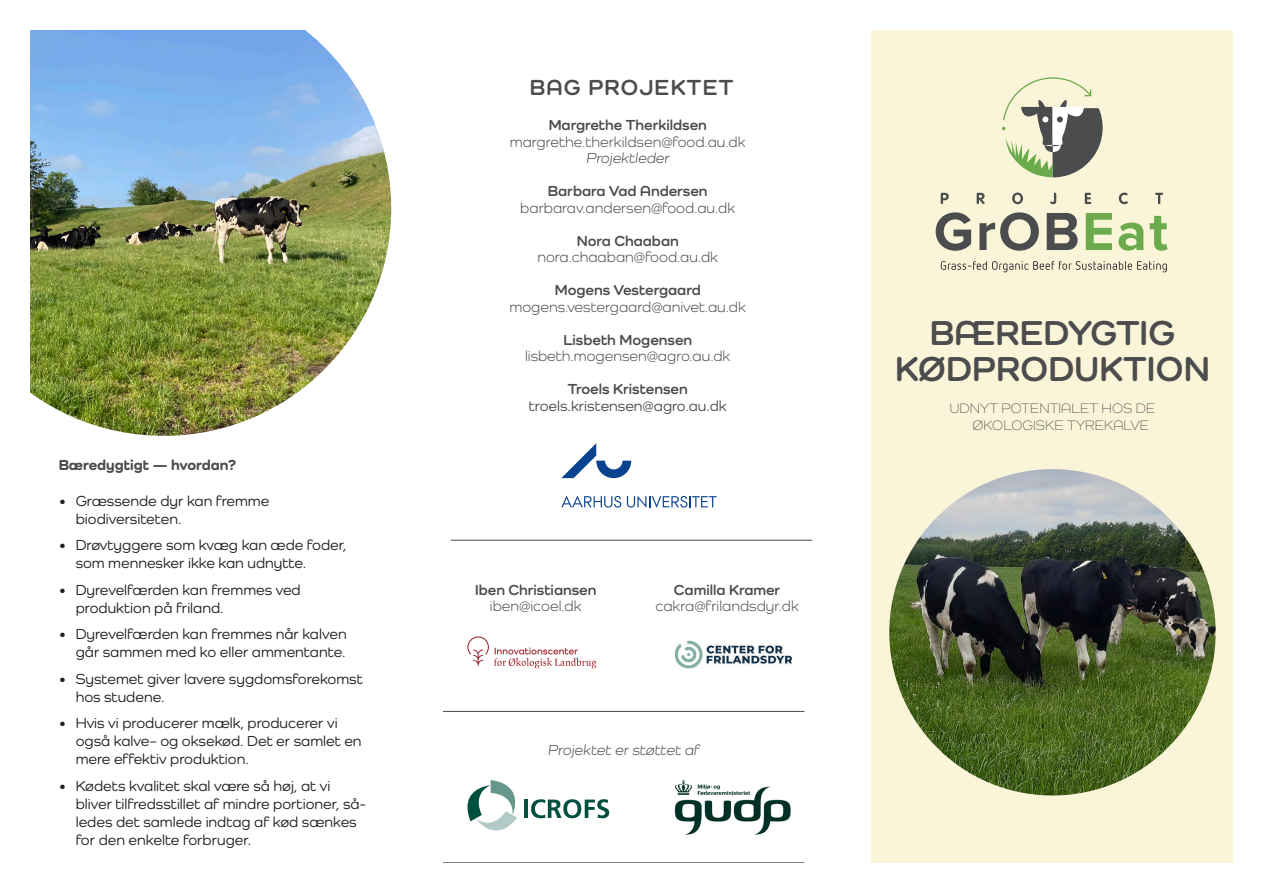
<style>
.page{position:relative;width:1263px;height:893px;background:#fff}
.page>*{position:absolute;margin:0;border:0;box-sizing:border-box;transform-origin:0 0}
.t1{font:700 35.7px "Como";letter-spacing:.01em;color:#4b4c4d}
.t2{font:700 22.5px "Como";letter-spacing:.06em;color:#4b4c4d}
.t3{font:500 15px/18px "Como";color:#231f20}
.t4{font:15px "Como";color:#4b4c4d}
.t5{font:700 15px "Como";color:#4b4c4d}
.t6{font:500 15px "Como";color:#4b4c4d}
.t7{font:800 15px "Como";color:#4b4c4d}
.t8{font:300 14.1px/17px "Como";letter-spacing:.01em;color:#4b4c4d}
</style>
<div class="page">
<div style="left:872px;top:30px;width:361px;height:833px;background:#faf5d9"></div>
<svg style="left:941px;top:193px;width:8px;height:11px"></svg>
<svg style="left:977px;top:193px;width:8px;height:11px"></svg>
<svg style="left:1012px;top:193px;width:11px;height:11px"></svg>
<svg style="left:1050px;top:193px;width:6px;height:11px"></svg>
<svg style="left:1085px;top:193px;width:6px;height:11px"></svg>
<svg style="left:1119px;top:193px;width:9px;height:11px"></svg>
<svg style="left:1155px;top:193px;width:8px;height:11px"></svg>
<svg style="left:941px;top:261px;width:226px;height:11px"></svg>
<svg style="left:936px;top:212px;width:35px;height:39px"></svg>
<svg style="left:979px;top:212px;width:60px;height:39px"></svg>
<svg style="left:1047px;top:213px;width:30px;height:37px"></svg>
<svg style="left:1086px;top:213px;width:26px;height:37px"></svg>
<svg style="left:1118px;top:223px;width:25px;height:28px"></svg>
<svg style="left:1150px;top:216px;width:17px;height:35px"></svg>
<svg style="left:1002px;top:77px;width:101px;height:100px"></svg>
<img style="left:889px;top:469px;width:327px;height:326px;border-radius:163px">
<svg style="left:561px;top:443px;width:70px;height:35px"></svg>
<svg style="left:561px;top:496px;width:60px;height:12px"></svg>
<svg style="left:627px;top:496px;width:89px;height:12px"></svg>
<img style="left:675px;top:641px;width:116px;height:27px">
<svg style="left:467px;top:636px;width:129px;height:32px"></svg>
<hr style="left:451px;top:540px;width:361px;height:1px;background:#4b4c4d">
<hr style="left:443px;top:711px;width:361px;height:1px;background:#4b4c4d">
<hr style="left:443px;top:862px;width:361px;height:1px;background:#4b4c4d">
<img style="left:674px;top:779px;width:117px;height:56px">
<svg style="left:467px;top:780px;width:50px;height:50px"></svg>
<hr style="left:524px;top:800px;width:4px;height:18px;background:#00503f">
<svg style="left:531px;top:799px;width:78px;height:19px"></svg>
<img style="left:30px;top:30px;width:361px;height:406px">
<p class="t7" style="left:59px;top:456px;width:179px">Bæredygtigt — hvordan?</p>
<p class="t3" style="left:76px;top:492px;width:195px;text-indent:-17px">• Græssende dyr kan fremme biodiversiteten.</p>
<p class="t3" style="left:76px;top:536px;width:273px;text-indent:-17px">• Drøvtyggere som kvæg kan æde foder, som mennesker ikke kan udnytte.</p>
<p class="t3" style="left:76px;top:581px;width:227px;text-indent:-17px">• Dyrevelfærden kan fremmes ved produktion på friland.</p>
<p class="t3" style="left:59px;top:625px;width:289px;text-align:right">• Dyrevelfærden kan fremmes når kalven går sammen med ko eller ammentante.</p>
<p class="t3" style="left:76px;top:670px;width:289px;text-indent:-17px">• Systemet giver lavere sygdomsforekomst hos studene.</p>
<p class="t3" style="left:76px;top:714px;width:287px;text-indent:-17px">• Hvis vi producerer mælk, producerer vi også kalve– og oksekød. Det er samlet en mere effektiv produktion.</p>
<p class="t3" style="left:76px;top:777px;width:292px;text-indent:-17px">• Kødets kvalitet skal være så høj, at vi bliver tilfredsstillet af mindre portioner, så&shy;ledes det samlede indtag af kød sænkes for den enkelte forbruger.</p>
<p class="t2" style="left:530px;top:74px;width:205px">BAG PROJEKTET</p>
<p class="t5" style="left:549px;top:116px;width:160px">Margrethe Therkildsen</p>
<p class="t4" style="left:510px;top:133px;width:237px">margrethe.therkildsen@food.au.dk</p>
<p class="t4" style="left:586px;top:149px;width:87px">Projektleder</p>
<p class="t5" style="left:548px;top:182px;width:161px">Barbara Vad Andersen</p>
<p class="t4" style="left:520px;top:199px;width:216px">barbarav.andersen@food.au.dk</p>
<p class="t5" style="left:577px;top:231px;width:104px">Nora Chaaban</p>
<p class="t4" style="left:537px;top:248px;width:182px">nora.chaaban@food.au.dk</p>
<p class="t5" style="left:555px;top:281px;width:148px">Mogens Vestergaard</p>
<p class="t4" style="left:509px;top:298px;width:238px">mogens.vestergaard@anivet.au.dk</p>
<p class="t5" style="left:563px;top:330px;width:130px">Lisbeth Mogensen</p>
<p class="t4" style="left:525px;top:347px;width:207px">lisbeth.mogensen@agro.au.dk</p>
<p class="t5" style="left:568px;top:380px;width:121px">Troels Kristensen</p>
<p class="t6" style="left:529px;top:397px;width:199px">troels.kristensen@agro.au.dk</p>
<p class="t5" style="left:475px;top:581px;width:123px">Iben Christiansen</p>
<p class="t4" style="left:490px;top:597px;width:93px">iben@icoel.dk</p>
<p class="t5" style="left:674px;top:581px;width:108px">Camilla Kramer</p>
<p class="t4" style="left:655px;top:597px;width:145px">cakra@frilandsdyr.dk</p>
<p class="t4" style="left:548px;top:740px;width:155px">Projektet er støttet af</p>
<p class="t1" style="left:930px;top:311px;width:247px">BÆREDYGTIG</p>
<p class="t1" style="left:895px;top:347px;width:316px">KØDPRODUKTION</p>
<p class="t8" style="left:972px;top:400px;width:184px;text-indent:-23px">UDNYT POTENTIALET HOS DE<br>ØKOLOGISKE TYREKALVE</p>
</div>
